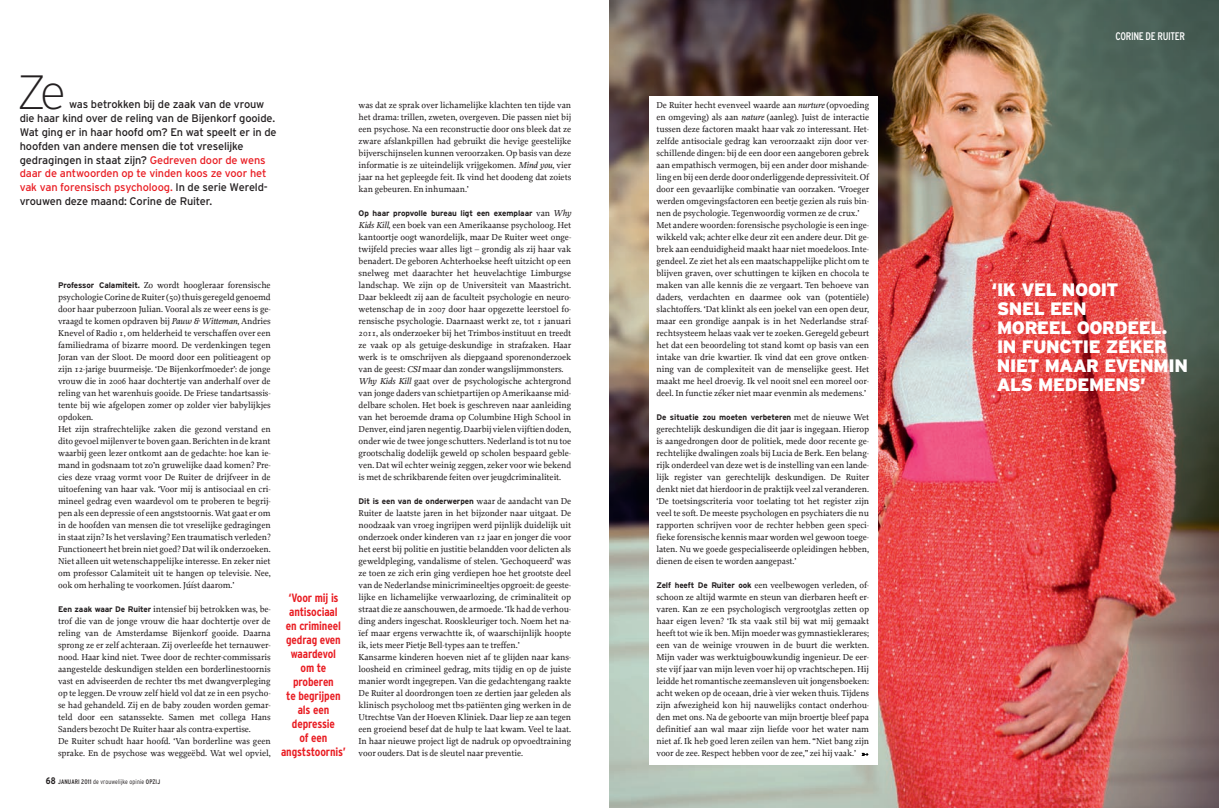
<style>
.page{position:relative;width:1219px;height:808px;background:#fff}
.page>*{position:absolute;margin:0;border:0;box-sizing:border-box;transform-origin:0 0}
.t1{font:200 48px "Interstate";color:#231f20}
.t2{font:900 18px/19px "Interstate";letter-spacing:-.02em;color:#fff}
.t3{font:700 condensed 12px/14px "Interstate";letter-spacing:-.01em;color:#e91d23;text-align:center}
.t4{font:11px/13.8px "Interstate";letter-spacing:-.015em;color:#231f20}
.t5{font:condensed 11px "Interstate";color:#fff}
.t6{font:500 9px/12px "Proforma";letter-spacing:-.01em;color:#231f20}
.t7{font:700 8.1px "Interstate";letter-spacing:-.01em;color:#231f20}
.t8{font:300 condensed 6.5px "Interstate";letter-spacing:.015em;color:#231f20}
.s1{color:#e91d23}
.s2{font-family:"Interstate";font-weight:700;font-size:8.1px}
.s3{font-style:italic}
.s4{font-weight:700;font-size:9.5px}
.s5{font-weight:400}
.s6{font-family:"Proforma";font-weight:500;font-size:9px}
.s7{font-family:"Proforma";font-weight:500;font-style:italic;font-size:9px}
</style>
<div class="page">
<img style="left:609px;top:0;width:610px;height:808px">
<div style="left:649px;top:96px;width:228px;height:668px;background:#fff"></div>
<svg style="left:862px;top:753px;width:6px;height:3px"></svg>
<h1 class="t1" style="left:17px;top:63px;width:50px">Ze</h1>
<p class="t4" style="left:20px;top:97px;width:258px;text-indent:49px">was betrokken bij de zaak van de vrouw die haar kind over de reling van de Bijenkorf gooide.<br>Wat ging er in haar hoofd om? En wat speelt er in de hoofden van andere mensen die tot vreselijke gedragingen in staat zijn? <span class="s1">Gedreven door de wens daar de antwoorden op te vinden koos ze voor het vak van forensisch psycholoog.</span> In de serie Wereld&shy;vrouwen deze maand: Corine de Ruiter.</p>
<p class="t6" style="left:58px;top:279px;width:214px"><span class="s2">Professor Calamiteit.</span> Zo wordt hoogleraar forensische psychologie Corine de Ruiter (50) thuis geregeld genoemd door haar puberzoon Julian. Vooral als ze weer eens is ge&shy;vraagd te komen opdraven bij <span class="s3">Pauw &amp; Witteman</span>, Andries Knevel of Radio 1, om helderheid te verschaffen over een familiedrama of bizarre moord. De verdenkingen tegen Joran van der Sloot. De moord door een politieagent op zijn 12-jarige buurmeisje. ‘De Bijenkorfmoeder’: de jonge vrouw die in 2006 haar dochtertje van anderhalf over de reling van het warenhuis gooide. De Friese tandartsassis&shy;tente bij wie afgelopen zomer op zolder vier babylijkjes opdoken.<br>Het zijn strafrechtelijke zaken die gezond verstand en dito gevoel mijlenver te boven gaan. Berichten in de krant waarbij geen lezer ontkomt aan de gedachte: hoe kan ie&shy;mand in godsnaam tot zo’n gruwelijke daad komen? Pre&shy;cies deze vraag vormt voor De Ruiter de drijfveer in de uitoefening van haar vak. ‘Voor mij is antisociaal en cri&shy;mineel gedrag even waardevol om te proberen te begrij&shy;pen als een depressie of een angststoornis. Wat gaat er om in de hoofden van mensen die tot vreselijke gedragingen in staat zijn? Is het verslaving? Een traumatisch verleden?<br>Functioneert het brein niet goed? Dat wil ik onderzoeken.<br>Niet alleen uit wetenschappelijke interesse. En zeker niet om professor Calamiteit uit te hangen op televisie. Nee, ook om herhaling te voorkomen. Júíst daarom.’</p>
<p class="t6" style="left:58px;top:603px;width:214px"><span class="s2">Een zaak waar De Ruiter</span> intensief bij betrokken was, be&shy;trof die van de jonge vrouw die haar dochtertje over de reling van de Amsterdamse Bijenkorf gooide. Daarna sprong ze er zelf achteraan. Zij overleefde het ternauwer&shy;nood. Haar kind niet. Twee door de rechter-commissaris aangestelde deskundigen stelden een borderlinestoornis vast en adviseerden de rechter tbs met dwangverpleging op te leggen. De vrouw zelf hield vol dat ze in een psycho&shy;se had gehandeld. Zij en de baby zouden worden gemar&shy;teld door een satanssekte. Samen met collega Hans Sanders bezocht De Ruiter haar als contra-expertise.<br>De Ruiter schudt haar hoofd. ‘Van borderline was geen sprake. En de psychose was weggeëbd. Wat wel opviel,</p>
<p class="t8" style="left:46px;top:778px;width:116px"><span class="s4">68</span> <span class="s5">JANUARI 2011</span> de vrouwelijke opinie <span class="s5">OPZIJ</span></p>
<h3 class="t3" style="left:281px;top:591px;width:66px">‘Voor mij is antisociaal<br>en crimineel gedrag even waardevol<br>om te proberen<br>te begrijpen als een depressie<br>of een angststoornis’</h3>
<p class="t6" style="left:359px;top:99px;width:214px;text-align:justify">was dat ze sprak over lichamelijke klachten ten tijde van het drama: trillen, zweten, overgeven. Die passen niet bij een psychose. Na een reconstructie door ons bleek dat ze zware afslankpillen had gebruikt die hevige geestelijke bijverschijnselen kunnen veroorzaken. Op basis van deze informatie is ze uiteindelijk vrijgekomen. <span class="s3">Mind you</span>, vier jaar na het gepleegde feit. Ik vind het doodeng dat zoiets kan gebeuren. En inhumaan.’</p>
<p class="t7" style="left:359px;top:209px;width:214px">Op haar propvolle bureau ligt een exemplaar <span class="s6">van</span> <span class="s7">Why</span></p>
<p class="t6" style="left:359px;top:219px;width:214px"><span class="s3">Kids Kill</span>, een boek van een Amerikaanse psycholoog. Het kantoortje oogt wanordelijk, maar De Ruiter weet onge&shy;twijfeld precies waar alles ligt – grondig als zij haar vak benadert. De geboren Achterhoekse heeft uitzicht op een snelweg met daarachter het heuvelachtige Limburgse landschap. We zijn op de Universiteit van Maastricht.<br>Daar bekleedt zij aan de faculteit psychologie en neuro&shy;wetenschap de in 2007 door haar opgezette leerstoel fo&shy;rensische psychologie. Daarnaast werkt ze, tot 1 januari 2011, als onderzoeker bij het Trimbos-instituut en treedt ze vaak op als getuige-deskundige in strafzaken. Haar werk is te omschrijven als diepgaand sporenonderzoek van de geest: <span class="s3">CSI</span> maar dan zonder wangslijmmonsters.<br><span class="s3">Why Kids Kill</span> gaat over de psychologische achtergrond van jonge daders van schietpartijen op Amerikaanse mid&shy;delbare scholen. Het boek is geschreven naar aanleiding van het beroemde drama op Columbine High School in Denver, eind jaren negentig. Daarbij vielen vijftien doden, onder wie de twee jonge schutters. Nederland is tot nu toe grootschalig dodelijk geweld op scholen bespaard geble&shy;ven. Dat wil echter weinig zeggen, zeker voor wie bekend is met de schrikbarende feiten over jeugdcriminaliteit.</p>
<p class="t7" style="left:359px;top:497px;width:214px">Dit is een van de onderwerpen <span class="s6">waar de aandacht van De</span></p>
<p class="t6" style="left:359px;top:507px;width:214px">Ruiter de laatste jaren in het bijzonder naar uitgaat. De noodzaak van vroeg ingrijpen werd pijnlijk duidelijk uit onderzoek onder kinderen van 12 jaar en jonger die voor het eerst bij politie en justitie belandden voor delicten als geweldpleging, vandalisme of stelen. ‘Gechoqueerd’ was ze toen ze zich erin ging verdiepen hoe het grootste deel van de Nederlandse minicrimineeltjes opgroeit: de geeste&shy;lijke en lichamelijke verwaarlozing, de criminaliteit op straat die ze aanschouwen, de armoede. ‘Ik had de verhou&shy;ding anders ingeschat. Rooskleuriger toch. Noem het na&shy;ïef maar ergens verwachtte ik, of waarschijnlijk hoopte ik, iets meer Pietje Bell-types aan te treffen.’<br>Kansarme kinderen hoeven niet af te glijden naar kans&shy;loosheid en crimineel gedrag, mits tijdig en op de juiste manier wordt ingegrepen. Van die gedachtengang raakte De Ruiter al doordrongen toen ze dertien jaar geleden als klinisch psycholoog met tbs-patiënten ging werken in de Utrechtse Van der Hoeven Kliniek. Daar liep ze aan tegen een groeiend besef dat de hulp te laat kwam. Veel te laat.<br>In haar nieuwe project ligt de nadruk op opvoedtraining voor ouders. Dat is de sleutel naar preventie.</p>
<p class="t6" style="left:656px;top:99px;width:214px">De Ruiter hecht evenveel waarde aan <span class="s3">nurture</span> (opvoeding en omgeving) als aan <span class="s3">nature</span> (aanleg). Juist de interactie tussen deze factoren maakt haar vak zo interessant. Het&shy;zelfde antisociale gedrag kan veroorzaakt zijn door ver&shy;schillende dingen: bij de een door een aangeboren gebrek aan empathisch vermogen, bij een ander door mishande&shy;ling en bij een derde door onderliggende depressiviteit. Of door een gevaarlijke combinatie van oorzaken. ‘Vroeger werden omgevingsfactoren een beetje gezien als ruis bin&shy;nen de psychologie. Tegenwoordig vormen ze de crux.’ Met andere woorden: forensische psychologie is een inge&shy;wikkeld vak; achter elke deur zit een andere deur. Dit ge&shy;brek aan eenduidigheid maakt haar niet moedeloos. Inte&shy;gendeel. Ze ziet het als een maatschappelijke plicht om te blijven graven, over schuttingen te kijken en chocola te maken van alle kennis die ze vergaart. Ten behoeve van daders, verdachten en daarmee ook van (potentiële) slachtoffers. ‘Dat klinkt als een joekel van een open deur, maar een grondige aanpak is in het Nederlandse straf&shy;rechtsysteem helaas vaak ver te zoeken. Geregeld gebeurt het dat een beoordeling tot stand komt op basis van een intake van drie kwartier. Ik vind dat een grove ontken&shy;ning van de complexiteit van de menselijke geest. Het maakt me heel droevig. Ik vel nooit snel een moreel oor&shy;deel. In functie zéker niet maar evenmin als medemens.’</p>
<p class="t7" style="left:656px;top:413px;width:214px">De situatie zou moeten verbeteren <span class="s6">met de nieuwe Wet</span></p>
<p class="t6" style="left:656px;top:423px;width:214px;text-align:justify">gerechtelijk deskundigen die dit jaar is ingegaan. Hierop is aangedrongen door de politiek, mede door recente ge&shy;rechtelijke dwalingen zoals bij Lucia de Berk. Een belang&shy;rijk onderdeel van deze wet is de instelling van een lande&shy;lijk register van gerechtelijk deskundigen. De Ruiter denkt niet dat hierdoor in de praktijk veel zal veranderen. ‘De toetsingscriteria voor toelating tot het register zijn veel te soft. De meeste psychologen en psychiaters die nu rapporten schrijven voor de rechter hebben geen speci&shy;fieke forensische kennis maar worden wel gewoon toege&shy;laten. Nu we goede gespecialiseerde opleidingen hebben, dienen de eisen te worden aangepast.’</p>
<p class="t6" style="left:656px;top:579px;width:214px;text-align:justify"><span class="s2">Zelf heeft De Ruiter ook</span> een veelbewogen verleden, of&shy;schoon ze altijd warmte en steun van dierbaren heeft er&shy;varen. Kan ze een psychologisch vergrootglas zetten op haar eigen leven? ‘Ik sta vaak stil bij wat mij gemaakt heeft tot wie ik ben. Mijn moeder was gymnastieklerares; een van de weinige vrouwen in de buurt die werkten.<br>Mijn vader was werktuigbouwkundig ingenieur. De eer&shy;ste vijf jaar van mijn leven voer hij op vrachtschepen. Hij leidde het romantische zeemansleven uit jongensboeken: acht weken op de oceaan, drie à vier weken thuis. Tijdens zijn afwezigheid kon hij nauwelijks contact onderhou&shy;den met ons. Na de geboorte van mijn broertje bleef papa definitief aan wal maar zijn liefde voor het water nam niet af. Ik heb goed leren zeilen van hem. “Niet bang zijn voor de zee. Respect hebben voor de zee,” zei hij vaak.’</p>
<p class="t5" style="left:1115px;top:29px;width:11px">CORINE</p>
<p class="t5" style="left:1146px;top:29px;width:35px">DE RUITER</p>
<h2 class="t2" style="left:997px;top:280px;width:192px;text-indent:-5px">‘IK VEL NOOIT<br>SNEL EEN<br>MOREEL OORDEEL.<br>IN FUNCTIE ZÉKER<br>NIET MAAR EVENMIN<br>ALS MEDEMENS’</h2>
</div>
